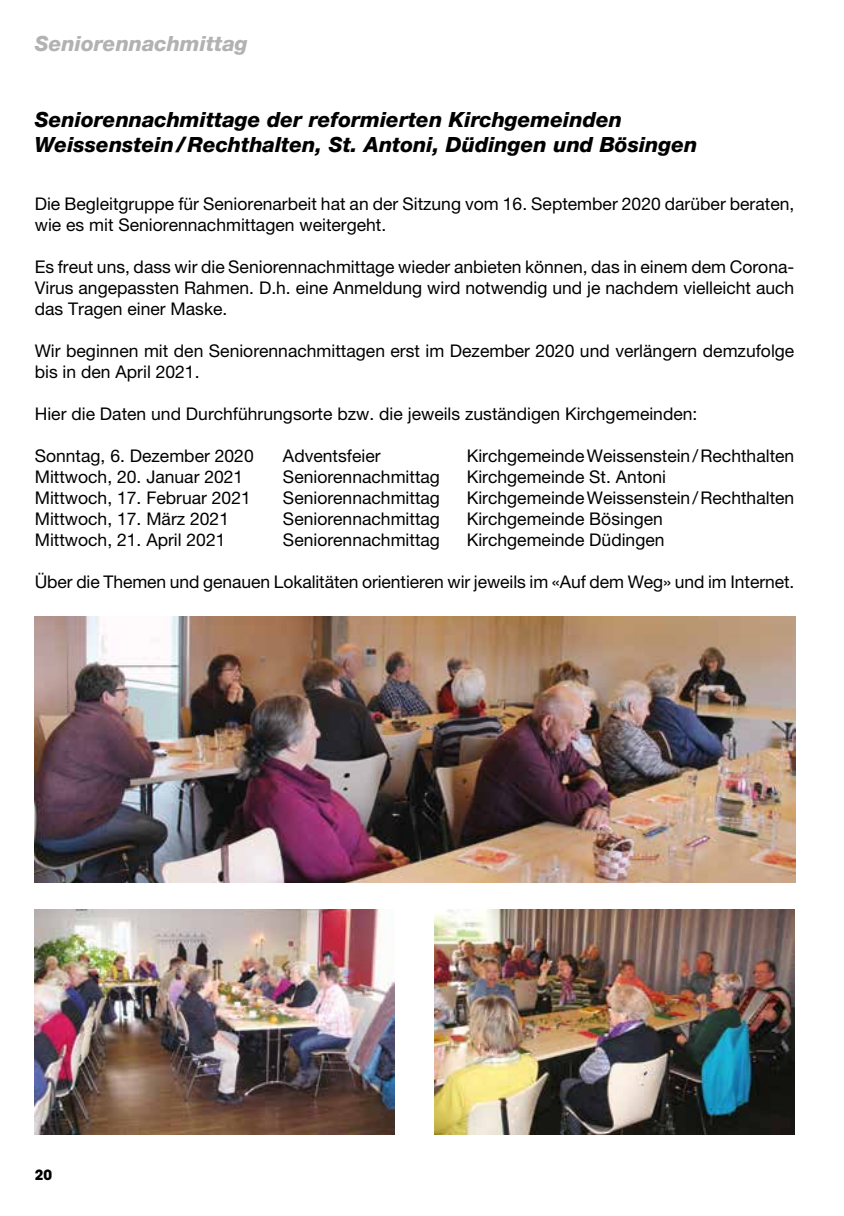
<style>
.page{position:relative;width:844px;height:1216px;background:#fff}
.page>*{position:absolute;margin:0;border:0;box-sizing:border-box;transform-origin:0 0}
.t1{font:italic 800 21px/25.2px "Helvetica Neue LT Std";color:#000}
.t2{font:italic 800 21px "Helvetica Neue LT Std";color:#b3b2b2}
.t3{font:17.5px/21px "Helvetica Neue LT Std";color:#000}
.t4{font:700 14px "ITC Avant Garde Std";color:#000}
</style>
<div class="page">
<img style="left:35px;top:616px;width:760px;height:266px">
<img style="left:35px;top:909px;width:359px;height:225px">
<img style="left:434px;top:909px;width:360px;height:225px">
<p class="t2" style="left:35px;top:31px;width:214px">Seniorennachmittag</p>
<p class="t1" style="left:35px;top:106px;width:664px">Seniorennachmittage der reformierten Kirchgemeinden<br>Weissenstein/Rechthalten, St. Antoni, Düdingen und Bösingen</p>
<p class="t3" style="left:35px;top:193px;width:761px">Die Begleitgruppe für Seniorenarbeit hat an der Sitzung vom 16. September 2020 darüber beraten, wie es mit Seniorennachmittagen weitergeht.</p>
<p class="t3" style="left:35px;top:256px;width:760px;text-align:justify">Es freut uns, dass wir die Seniorennachmittage wieder anbieten können, das in einem dem Corona-Virus angepassten Rahmen. D.h. eine Anmeldung wird notwendig und je nachdem vielleicht auch das Tragen einer Maske.</p>
<p class="t3" style="left:35px;top:340px;width:760px">Wir beginnen mit den Seniorennachmittagen erst im Dezember 2020 und verlängern demzufolge bis in den April 2021.</p>
<p class="t3" style="left:35px;top:403px;width:664px">Hier die Daten und Durchführungsorte bzw. die jeweils zuständigen Kirchgemeinden:</p>
<p class="t3" style="left:35px;top:445px;width:220px">Sonntag, 6. Dezember 2020</p>
<p class="t3" style="left:283px;top:445px;width:99px">Adventsfeier</p>
<p class="t3" style="left:466px;top:445px;width:329px">Kirchgemeinde Weissenstein/Rechthalten</p>
<p class="t3" style="left:35px;top:466px;width:210px">Mittwoch, 20. Januar 2021</p>
<p class="t3" style="left:283px;top:466px;width:158px">Seniorennachmittag</p>
<p class="t3" style="left:466px;top:466px;width:201px">Kirchgemeinde St. Antoni</p>
<p class="t3" style="left:35px;top:487px;width:217px">Mittwoch, 17. Februar 2021</p>
<p class="t3" style="left:283px;top:487px;width:158px">Seniorennachmittag</p>
<p class="t3" style="left:466px;top:487px;width:329px">Kirchgemeinde Weissenstein/Rechthalten</p>
<p class="t3" style="left:35px;top:508px;width:196px">Mittwoch, 17. März 2021</p>
<p class="t3" style="left:283px;top:508px;width:158px">Seniorennachmittag</p>
<p class="t3" style="left:466px;top:508px;width:198px">Kirchgemeinde Bösingen</p>
<p class="t3" style="left:35px;top:529px;width:192px">Mittwoch, 21. April 2021</p>
<p class="t3" style="left:283px;top:529px;width:158px">Seniorennachmittag</p>
<p class="t3" style="left:466px;top:529px;width:199px">Kirchgemeinde Düdingen</p>
<p class="t3" style="left:35px;top:571px;width:761px">Über die Themen und genauen Lokalitäten orientieren wir jeweils im «Auf dem Weg» und im Internet.</p>
<p class="t4" style="left:35px;top:1166px;width:19px">20</p>
</div>
